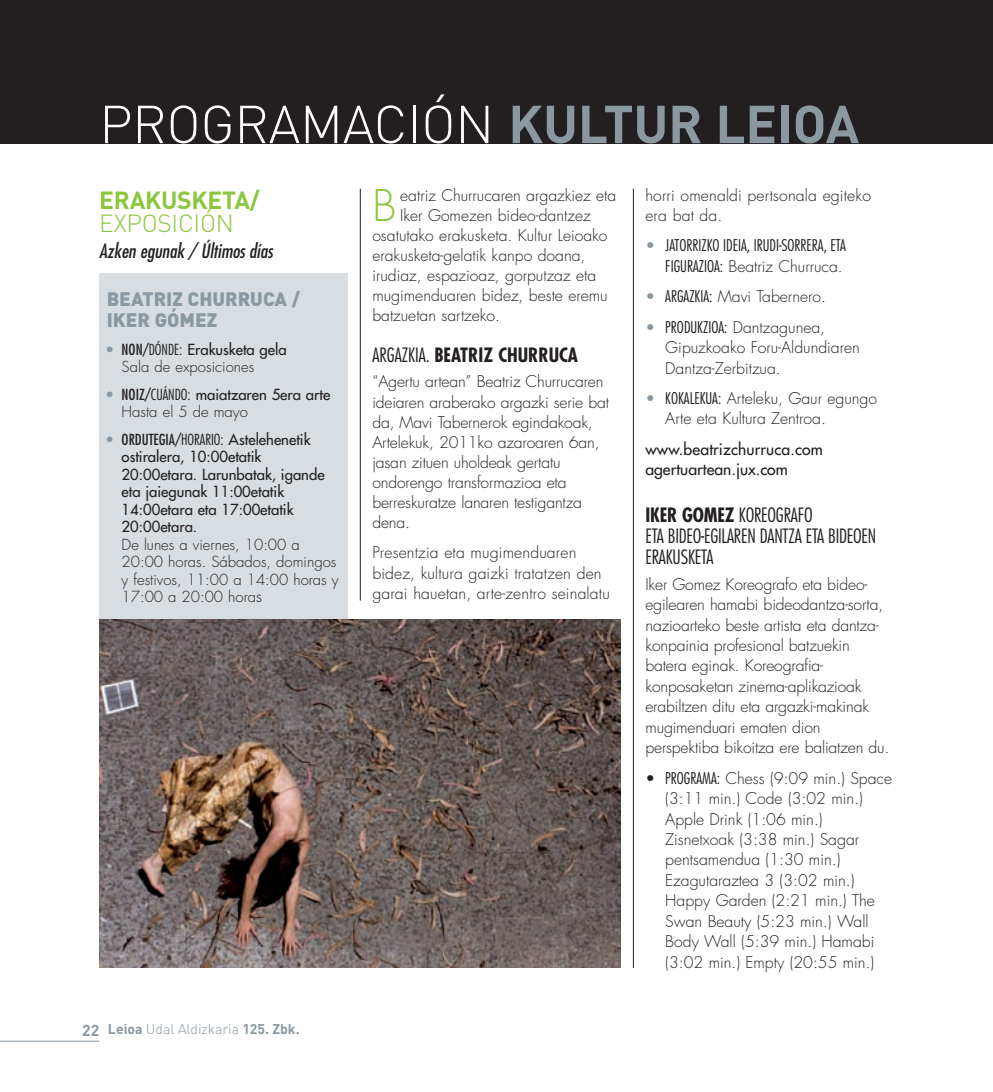
<style>
.page{position:relative;width:993px;height:1092px;background:#fff}
.page>*{position:absolute;margin:0;border:0;box-sizing:border-box;transform-origin:0 0}
.t1{font:300 52.5px "DIN";letter-spacing:-.005em;color:#fff}
.t2{font:700 52.5px "DIN";color:#8b98a0}
.t3{font:300 42.52px "Futura";color:#8bc63e}
.t4{font:700 24.5px "DIN";letter-spacing:-.01em;color:#8bc63e}
.t5{font:300 24.5px "DIN";letter-spacing:-.01em;color:#8bc63e}
.t6{font:300 condensed 19.25px/21.3px "Futura";letter-spacing:-.01em;color:#231f20}
.t7{font:900 19.25px/21px "DIN";color:#8b98a0}
.t8{font:700 condensed 19.25px "Futura";color:#231f20}
.t9{font:italic condensed 19.25px "Futura";color:#231f20}
.t10{font:300 15.75px/20.5px "Futura";color:#231f20}
.t11{font:300 condensed 15.75px "Futura";color:#231f20}
.t12{font:15.75px/20.5px "Futura";letter-spacing:.01em;color:#231f20}
.t13{font:14.88px/17.5px "Futura";color:#231f20}
.t14{font:300 14.88px/17.5px "Futura";color:#231f20}
.t15{font:300 14px "DIN";color:#8b98a0}
.s1{font-weight:700;color:#8b98a0}
.s2{font-weight:400;font-stretch:condensed;color:#8b98a0}
.s3{font-weight:400;font-stretch:condensed}
.s4{font-stretch:condensed}
.s5{font-weight:400}
.s6{font-stretch:condensed;color:#8b98a0}
.s7{font-weight:300;font-stretch:condensed}
.s8{font-weight:300}
.s9{font-size:15.75px}
.s10{font-weight:700;font-size:15.75px}
.s11{font-weight:700}
.s12{font-stretch:normal;color:#8b98a0}
</style>
<div class="page">
<hr style="left:0;top:1040px;width:99px;height:1px;background:#8b98a0">
<div style="left:0;top:0;width:992px;height:144px;background:#231f20"></div>
<hr style="left:632px;top:189px;width:1px;height:778px;background:#231f20">
<hr style="left:360px;top:189px;width:1px;height:411px;background:#231f20">
<div style="left:99px;top:273px;width:248px;height:347px;background:#d7dde1"></div>
<img style="left:100px;top:619px;width:519px;height:348px">
<h1 class="t1" style="left:99px;top:92px;width:34px">PROGR</h1>
<h1 class="t1" style="left:268px;top:92px;width:368px">AMACI ÓN <span class="s1">KULTUR</span></h1>
<h1 class="t2" style="left:715px;top:90px;width:59px">LEIOA</h1>
<h3 class="t4" style="left:99px;top:184px;width:162px">ERAKUSKETA/</h3>
<h3 class="t5" style="left:99px;top:208px;width:136px">Exposición</h3>
<p class="t9" style="left:99px;top:239px;width:175px">Azken egunak / Últimos días</p>
<p class="t7" style="left:107px;top:288px;width:195px">BEATRIZ CHURRUCA /<br>IKER GÓMEZ</p>
<p class="t14" style="left:122px;top:341px;width:166px;text-indent:-15px"><span class="s2">•</span> <span class="s3">NON/</span><span class="s4">DÓNDE:</span> <span class="s5">Erakusketa gela<br></span>Sala de exposiciones</p>
<p class="t13" style="left:122px;top:385px;width:210px;text-indent:-15px"><span class="s6">•</span> <span class="s4">NOIZ/</span><span class="s7">CUÁNDO:</span> maiatzaren 5era arte<br><span class="s8">Hasta el 5 de mayo</span></p>
<p class="t13" style="left:122px;top:430px;width:204px;text-indent:-15px"><span class="s6">•</span> <span class="s4">ORDUTEGIA/</span><span class="s7">HORARIO:</span> Astelehenetik ostiralera, 10:00etatik<br>20:00etara. Larunbatak, igande eta jaiegunak 11:00etatik<br>14:00etara eta 17:00etatik<br>20:00etara.</p>
<p class="t14" style="left:122px;top:536px;width:219px">De lunes a viernes, 10:00 a<br>20:00 horas. Sábados, domingos y festivos, 11:00 a 14:00 horas y<br>17:00 a 20:00 hora<span class="s9">s</span></p>
<p class="t15" style="left:82px;top:1020px;width:219px"><span class="s10">22</span> <span class="s11">LEIOA</span> Udal Aldizkaria <span class="s11">125. ZBK.</span></p>
<h2 class="t3" style="left:372px;top:179px;width:25px">B</h2>
<p class="t10" style="left:400px;top:185px;width:217px">eatriz Churrucaren argazkiez eta</p>
<p class="t10" style="left:400px;top:205px;width:192px">Iker Gomezen bideo-dantzez</p>
<p class="t10" style="left:372px;top:225px;width:236px">osatutako erakusketa. Kultur Leioako</p>
<p class="t10" style="left:372px;top:245px;width:214px">erakusketa-gelatik kanpo doana,</p>
<p class="t10" style="left:372px;top:266px;width:225px">irudiaz, espazioaz, gorputzaz eta</p>
<p class="t10" style="left:372px;top:286px;width:237px">mugimenduaren bidez, beste eremu</p>
<p class="t10" style="left:372px;top:306px;width:129px">batzuetan sartzeko.</p>
<p class="t8" style="left:372px;top:343px;width:157px"><span class="s8">ARGAZKIA.</span> BEATRIZ CHURRU</p>
<p class="t8" style="left:559px;top:343px;width:20px">CA</p>
<p class="t10" style="left:372px;top:372px;width:238px">“Agertu artean” Beatriz Churrucaren ideiaren araberako argazki serie bat da, Mavi Tabernerok egindakoak,<br>Artelekuk, 2011ko azaroaren 6an, jasan zituen uholdeak gertatu ondorengo transformazioa eta berreskuratze lanaren testigantza dena.</p>
<p class="t10" style="left:372px;top:543px;width:239px">Presentzia eta mugimenduaren bidez, kultura gaizki tratatzen den garai hauetan, arte-zentro seinalatu</p>
<p class="t10" style="left:645px;top:185px;width:227px">horri omenaldi pertsonala egiteko era bat da.</p>
<p class="t11" style="left:645px;top:236px;width:31px"><span class="s12">•</span> JATORRIZKO</p>
<p class="t11" style="left:723px;top:236px;width:37px">IDEIA, IRUDI</p>
<p class="t11" style="left:778px;top:236px;width:10px">-SORRERA</p>
<p class="t11" style="left:823px;top:236px;width:13px">, ETA</p>
<p class="t11" style="left:665px;top:257px;width:7px">FIGURAZIOA</p>
<p class="t10" style="left:719px;top:256px;width:124px"><span class="s4">:</span> Beatriz Churruca.</p>
<p class="t11" style="left:645px;top:287px;width:32px"><span class="s12">•</span> ARGAZKIA</p>
<p class="t10" style="left:709px;top:287px;width:118px"><span class="s4">:</span> Mavi Tabernero.</p>
<p class="t11" style="left:645px;top:317px;width:33px"><span class="s12">•</span> PRODUKZIOA</p>
<p class="t10" style="left:665px;top:317px;width:196px;text-indent:59px"><span class="s4">:</span> Dantzagunea,<br>Gipuzkoako Foru-Aldundiaren<br>Dantza-Zerbitzua.</p>
<p class="t11" style="left:645px;top:389px;width:33px"><span class="s12">•</span> KOKALEKUA</p>
<p class="t10" style="left:665px;top:388px;width:213px;text-indent:53px"><span class="s4">:</span> Arteleku, Gaur egungo<br>Arte eta Kultura Zentroa.</p>
<p class="t12" style="left:645px;top:439px;width:179px">www.beatrizchurruca.com agertuartean.jux.com</p>
<p class="t6" style="left:645px;top:503px;width:232px"><span class="s11">IKER GOMEZ</span> KOREOGRAFO<br>ETA BIDEO-EGILAREN DANTZA ETA BIDEOEN<br>ERAKUSKETA</p>
<p class="t10" style="left:645px;top:574px;width:245px">Iker Gomez Koreografo eta bideo&shy;egilearen hamabi bideodantza-sorta, nazioarteko beste artista eta dantza&shy;konpainia profesional batzuekin batera eginak. Koreografia&shy;konposaketan zinema-aplikazioak erabiltzen ditu eta argazki-makinak mugimenduari ematen dion perspektiba bikoitza ere baliatzen du.</p>
<p class="t10" style="left:665px;top:768px;width:228px;text-indent:-20px">• <span class="s4">PROGRAMA:</span> Chess (9:09 min.) Space (3:11 min.) Code (3:02 min.)<br>Apple Drink (1:06 min.)<br>Zisnetxoak (3:38 min.) Sagar pentsamendua (1:30 min.)<br>Ezagutaraztea 3 (3:02 min.)<br>Happy Garden (2:21 min.) The<br>Swan Beauty (5:23 min.) Wall<br>Body Wall (5:39 min.) Hamabi (3:02 min.) Empty (20:55 min.)</p>
</div>
